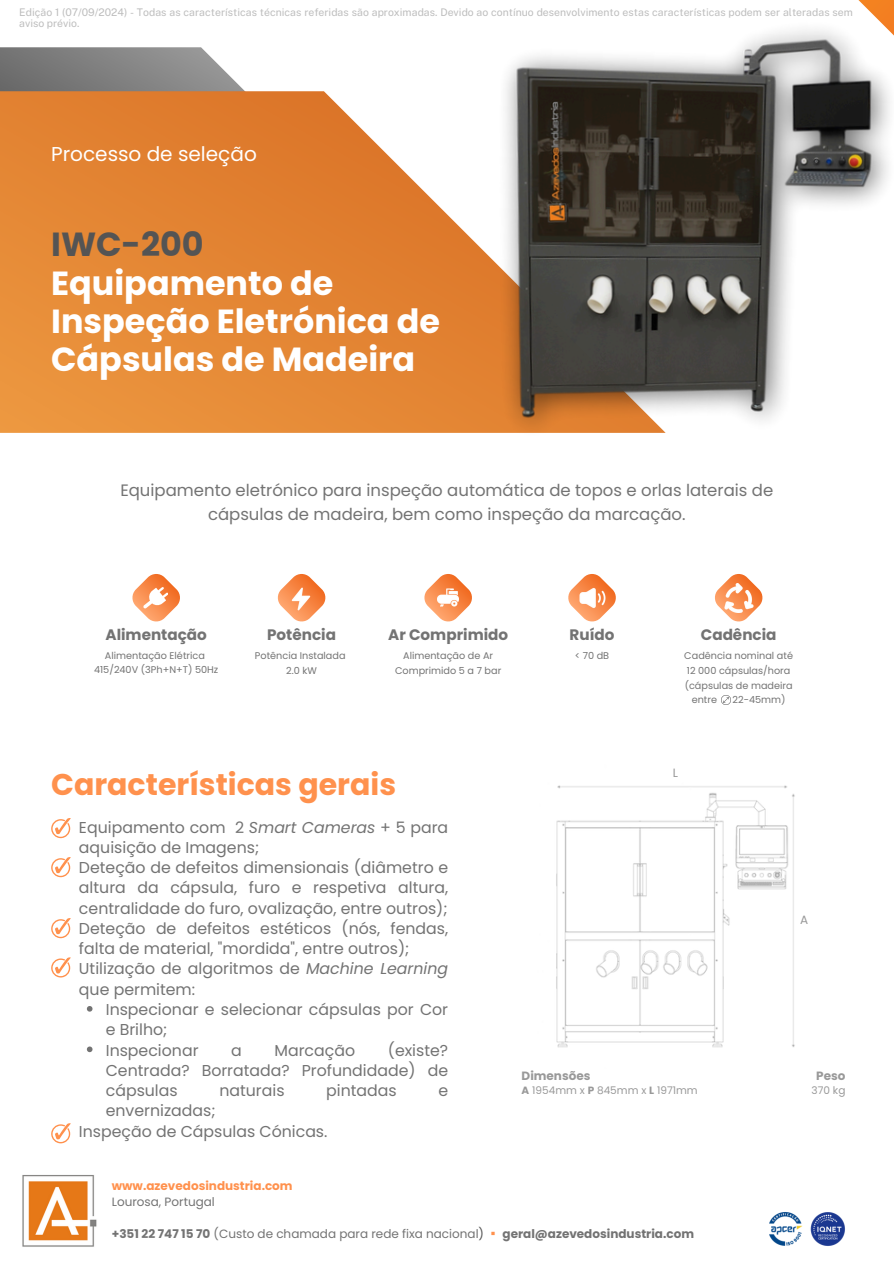
<style>
.page{position:relative;width:894px;height:1264px;background:#fff}
.page>*{position:absolute;margin:0;border:0;box-sizing:border-box;transform-origin:0 0}
.t1{font:700 33.45px/38.2px "Poppins";color:#fff}
.t2{font:700 30px "Poppins";color:#ff914d}
.t3{font:20.1px "Poppins";color:#fff}
.t4{font:16.5px/24.8px "Poppins";color:#737373;text-align:center}
.t5{font:15.75px/20.2px "Poppins";color:#737373}
.t6{font:700 15.15px "Poppins";color:#737373}
.t7{font:700 12px "Poppins";color:#737373}
.t8{font:700 12px/16px "Poppins";color:#ff914d}
.t9{font:700 12px "Poppins";color:#999}
.t10{font:12px "Poppins";color:#999}
.t11{font:10.5px/11.4px "Public Sans";color:#bdbdbd}
.t12{font:10.5px "Poppins";color:#999}
.t13{font:9.75px/14.5px "Poppins";color:#737373;text-align:center}
.s1{color:#545454}
.s2{font-style:italic}
.s3{font-weight:700}
.s4{font-weight:400;color:#737373}
.s5{font-weight:400}
.s6{font-weight:400;color:#545454}
.s7{font-family:"Noto Sans CJ Ksc";font-weight:400;color:#ff914d}
</style>
<div class="page">
<svg style="left:0;top:47px;width:245px;height:44px;background:#8d8d8d"></svg>
<svg style="left:0;top:91px;width:356px;height:342px;background:#e38635"></svg>
<img style="left:22px;top:1175px;width:75px;height:72px">
<svg style="left:51px;top:1123px;width:19px;height:20px"></svg>
<svg style="left:51px;top:957px;width:19px;height:20px"></svg>
<svg style="left:51px;top:857px;width:19px;height:20px"></svg>
<svg style="left:51px;top:918px;width:19px;height:20px"></svg>
<svg style="left:51px;top:818px;width:19px;height:20px"></svg>
<svg style="left:568px;top:574px;width:47px;height:47px"></svg>
<img style="left:578px;top:584px;width:28px;height:28px">
<svg style="left:278px;top:574px;width:47px;height:47px"></svg>
<svg style="left:424px;top:574px;width:47px;height:47px"></svg>
<img style="left:289px;top:586px;width:24px;height:25px">
<svg style="left:132px;top:574px;width:48px;height:47px"></svg>
<img style="left:556px;top:785px;width:239px;height:263px">
<img style="left:356px;top:0;width:537px;height:433px">
<img style="left:769px;top:1212px;width:76px;height:34px">
<svg style="left:715px;top:574px;width:47px;height:47px"></svg>
<img style="left:724px;top:584px;width:28px;height:28px">
<svg style="left:721px;top:695px;width:9px;height:9px"></svg>
<svg style="left:87px;top:1006px;width:5px;height:5px"></svg>
<svg style="left:87px;top:1046px;width:5px;height:6px"></svg>
<p class="t11" style="left:19px;top:6px;width:834px">Edição 1 (07/09/2024) - Todas as características técnicas referidas são aproximadas. Devido ao contínuo desenvolvimento estas características podem ser alteradas sem aviso prévio.</p>
<p class="t3" style="left:51px;top:140px;width:207px">Processo de seleção</p>
<p class="t1" style="left:51px;top:225px;width:390px"><span class="s1">IWC-200<br></span>Equipamento de<br>Inspeção Eletrónica de<br>Cápsulas de Madeira</p>
<p class="t4" style="left:120px;top:477px;width:654px">Equipamento eletrónico para inspeção automática de topos e orlas laterais de cápsulas de madeira, bem como inspeção da marcação.</p>
<h4 class="t6" style="left:105px;top:624px;width:103px">Alimentação</h4>
<p class="t6" style="left:267px;top:624px;width:70px">Potência</p>
<p class="t6" style="left:388px;top:624px;width:121px">Ar Comprimido</p>
<h4 class="t6" style="left:569px;top:624px;width:46px">Ruído</h4>
<p class="t6" style="left:700px;top:624px;width:77px">Cadência</p>
<h4 class="t13" style="left:105px;top:648px;width:101px">Alimentação Elétrica</h4>
<p class="t13" style="left:94px;top:662px;width:126px">415/240V (3Ph+N+T) 50Hz</p>
<p class="t13" style="left:255px;top:648px;width:92px">Potência Instalada</p>
<p class="t13" style="left:286px;top:663px;width:32px">2.0 kW</p>
<p class="t13" style="left:395px;top:648px;width:108px">Alimentação de Ar<br>Comprimido 5 a 7 bar</p>
<p class="t13" style="left:574px;top:648px;width:36px">&lt; 70 dB</p>
<p class="t13" style="left:684px;top:648px;width:110px">Cadência nominal até</p>
<p class="t13" style="left:686px;top:663px;width:105px">12 000 cápsulas/hora</p>
<h4 class="t13" style="left:684px;top:678px;width:109px">(cápsulas de madeira</h4>
<p class="t13" style="left:691px;top:692px;width:27px">entre</p>
<p class="t13" style="left:732px;top:692px;width:54px">22-45mm)</p>
<h4 class="t2" style="left:51px;top:763px;width:346px">Características gerais</h4>
<p class="t5" style="left:79px;top:817px;width:370px">Equipamento com 2 <span class="s2">Smart Cameras</span> + 5 para aquisição de Imagens;<br>Deteção de defeitos dimensionais (diâmetro e altura da cápsula, furo e respetiva altura, centralidade do furo, ovalização, entre outros); Deteção de defeitos estéticos (nós, fendas, falta de material, "mordida", entre outros); Utilização de algoritmos de <span class="s2">Machine Learning </span>que permitem:</p>
<p class="t5" style="left:106px;top:999px;width:344px">Inspecionar e selecionar cápsulas por Cor e Brilho;</p>
<p class="t5" style="left:106px;top:1039px;width:94px">Inspecionar</p>
<p class="t5" style="left:231px;top:1039px;width:12px">a</p>
<p class="t5" style="left:274px;top:1039px;width:82px">Marcação</p>
<p class="t5" style="left:106px;top:1039px;width:344px;text-align:justify;text-indent:282px">(existe?<br>Centrada? Borratada? Profundidade) de cápsulas</p>
<p class="t5" style="left:219px;top:1080px;width:67px">naturais</p>
<p class="t5" style="left:326px;top:1080px;width:72px">pintadas</p>
<p class="t5" style="left:438px;top:1080px;width:11px">e</p>
<p class="t5" style="left:106px;top:1100px;width:111px">envernizadas;</p>
<p class="t5" style="left:79px;top:1120px;width:250px">Inspeção de Cápsulas Cónicas.</p>
<p class="t10" style="left:672px;top:764px;width:7px">L</p>
<p class="t9" style="left:521px;top:1067px;width:70px">Dimensões</p>
<p class="t12" style="left:521px;top:1082px;width:177px"><span class="s3">A</span> 1954mm x <span class="s3">P</span> 845mm x <span class="s3">L</span> 1971mm</p>
<p class="t8" style="left:112px;top:1177px;width:182px">www.azevedosindustria.com<br><span class="s4">Lourosa, Portugal</span></p>
<p class="t7" style="left:112px;top:1225px;width:583px">+351 22 747 15 70 <span class="s5">(Custo de chamada para rede fixa nacional</span><span class="s6">)</span> <span class="s7">▪</span> geral@azevedosindustria.com</p>
<p class="t10" style="left:800px;top:911px;width:10px">A</p>
<h2 class="t9" style="left:816px;top:1067px;width:31px">Peso</h2>
<p class="t12" style="left:811px;top:1082px;width:35px">370 kg</p>
</div>
